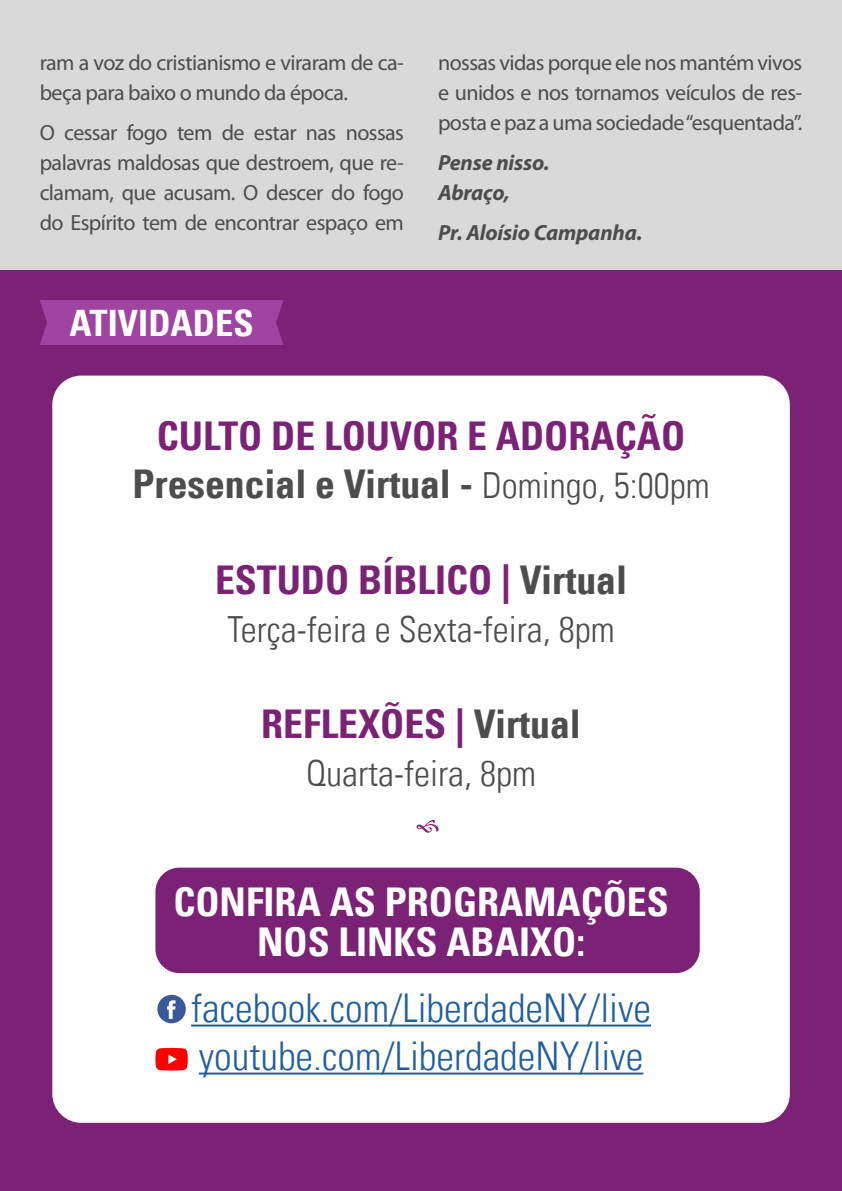
<style>
.page{position:relative;width:842px;height:1191px;background:#d9d9d9}
.page>*{position:absolute;margin:0;border:0;box-sizing:border-box;transform-origin:0 0}
.t1{font:700 condensed 39.6px/48px "Univers LT";color:#7b2276;text-align:center}
.t2{font:300 condensed 39.6px/48px "Univers LT";color:#215e9e}
.t3{font:700 condensed 39.6px/39.6px "Univers LT";color:#fff;text-align:center}
.t4{font:700 condensed 36.4px "Univers LT";color:#fff}
.t5{font:300 condensed 36px "Univers LT";color:#4d4d4f}
.t6{font:22px/30px "Myriad Pro";letter-spacing:-.025em;color:#4d4d4f;text-align:justify}
.t7{font:italic 700 22px/30px "Myriad Pro";letter-spacing:-.01em;color:#4d4d4f}
.s1{color:#4d4d4f}
.s2{font-weight:300;font-size:36px;color:#4d4d4f}
</style>
<div class="page">
<div style="left:0;top:270px;width:842px;height:921px;background:#7b2276"></div>
<div style="left:40px;top:300px;width:243px;height:45px;background:#9f44a0"></div>
<div style="left:52px;top:375px;width:738px;height:747px;background:#fff;border-radius:29px"></div>
<div style="left:155px;top:867px;width:545px;height:106px;background:#7b2276;border-radius:24px"></div>
<hr style="left:191px;top:1024px;width:460px;height:2px;background:#215e9e">
<hr style="left:199px;top:1072px;width:444px;height:2px;background:#215e9e">
<svg style="left:155px;top:1048px;width:33px;height:22px"></svg>
<div style="left:157px;top:994px;width:29px;height:29px;background:#3b5999;border-radius:50%"></div>
<svg style="left:167px;top:1000px;width:9px;height:19px"></svg>
<svg style="left:416px;top:820px;width:23px;height:12px"></svg>
<p class="t6" style="left:40px;top:48px;width:366px">ram a voz do cristianismo e viraram de ca&shy;beça para baixo o mundo da época.</p>
<p class="t6" style="left:40px;top:118px;width:366px">O cessar fogo tem de estar nas nossas palavras maldosas que destroem, que re&shy;clamam, que acusam. O descer do fogo do Espírito tem de encontrar espaço em</p>
<h2 class="t4" style="left:70px;top:300px;width:186px">ATIVIDADES</h2>
<p class="t6" style="left:438px;top:48px;width:366px">nossas vidas porque ele nos mantém vivos e unidos e nos tornamos veículos de res&shy;posta e paz a uma sociedade “esquentada”.</p>
<p class="t7" style="left:438px;top:148px;width:113px">Pense nisso.<br>Abraço,</p>
<p class="t7" style="left:438px;top:218px;width:206px">Pr. Aloísio Campanha.</p>
<h1 class="t1" style="left:132px;top:412px;width:579px">CULTO DE LOUVOR E ADORAÇÃO<br><span class="s1">Presencial e Virtual -</span> <span class="s2">Domingo, 5:00pm</span></h1>
<h1 class="t1" style="left:215px;top:556px;width:414px">ESTUDO BÍBLICO | <span class="s1">Virtual</span></h1>
<h3 class="t5" style="left:227px;top:608px;width:389px">Terça-feira e Sexta-feira, 8pm</h3>
<h1 class="t1" style="left:261px;top:700px;width:321px">REFLEXÕES | <span class="s1">Virtual</span></h1>
<h3 class="t5" style="left:306px;top:752px;width:231px">Quarta-feira, 8pm</h3>
<h1 class="t3" style="left:173px;top:882px;width:497px">CONFIRA AS PROGRAMAÇÕES<br>NOS LINKS ABAIXO:</h1>
<h1 class="t2" style="left:191px;top:983px;width:461px">facebook.com/LiberdadeNY/live youtube.com/LiberdadeNY/live</h1>
</div>
